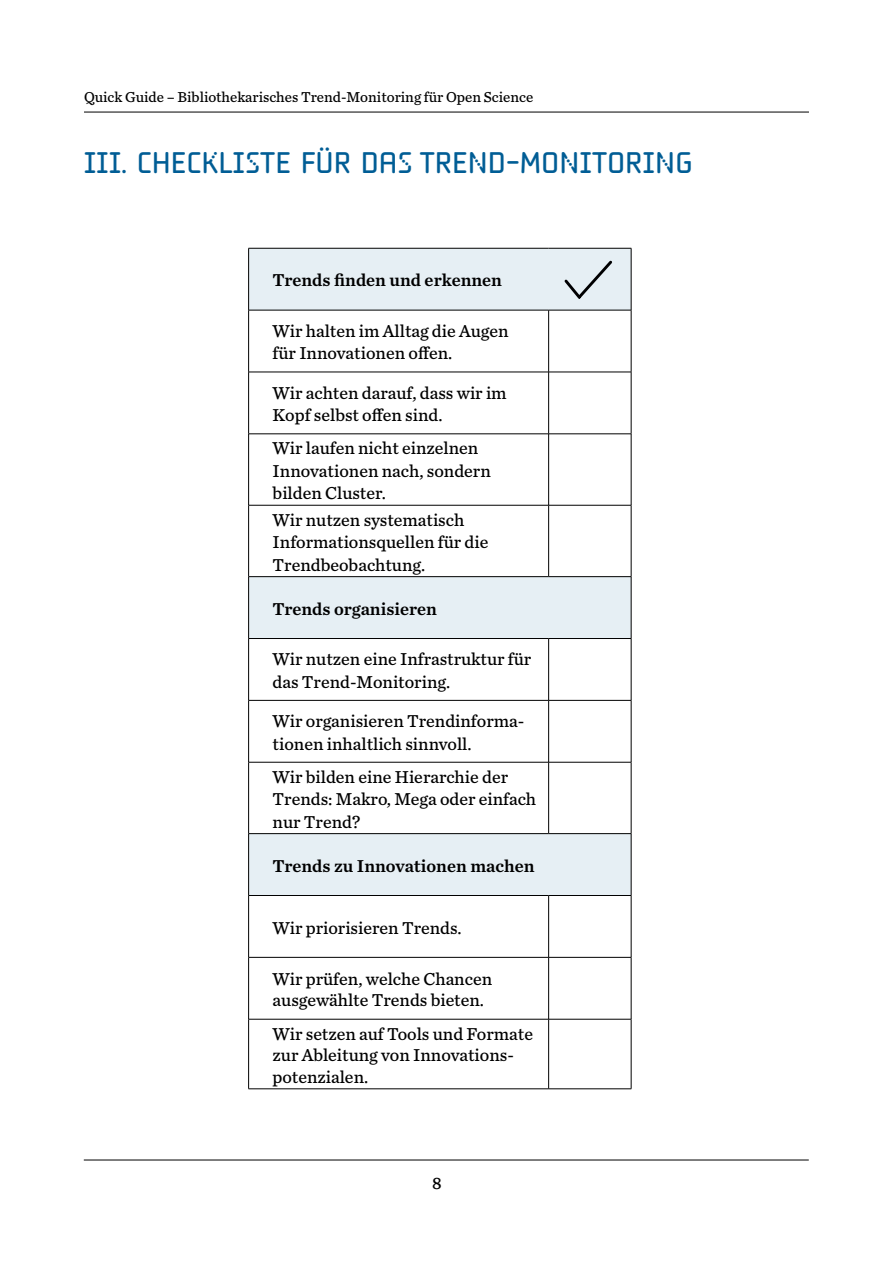
<style>
.page{position:relative;width:893px;height:1263px;background:#fff}
.page>*{position:absolute;margin:0;border:0;box-sizing:border-box;transform-origin:0 0}
.t1{font:28.5px "ZBW Binary";color:#005d95}
.t2{font:18px/22.5px "Chronicle Text G4";color:#000}
.t3{font:18px "Chronicle Text G4 Semi";color:#000}
.t4{font:15px "Chronicle Text G4";color:#000}
</style>
<div class="page">
<hr style="left:84px;top:112px;width:725px;height:1px;background:#000">
<hr style="left:84px;top:1160px;width:725px;height:1px;background:#000">
<svg style="left:249px;top:249px;width:382px;height:646px"></svg>
<hr style="left:248px;top:248px;width:301px;height:1px;background:#000">
<hr style="left:248px;top:248px;width:1px;height:62px;background:#000">
<hr style="left:549px;top:248px;width:82px;height:1px;background:#000">
<hr style="left:631px;top:248px;width:1px;height:62px;background:#000">
<hr style="left:248px;top:310px;width:301px;height:1px;background:#000">
<hr style="left:248px;top:310px;width:1px;height:62px;background:#000">
<hr style="left:549px;top:310px;width:82px;height:1px;background:#000">
<hr style="left:548px;top:310px;width:1px;height:62px;background:#000">
<hr style="left:631px;top:310px;width:1px;height:62px;background:#000">
<hr style="left:248px;top:372px;width:301px;height:1px;background:#000">
<hr style="left:248px;top:372px;width:1px;height:62px;background:#000">
<hr style="left:549px;top:372px;width:82px;height:1px;background:#000">
<hr style="left:548px;top:372px;width:1px;height:62px;background:#000">
<hr style="left:631px;top:372px;width:1px;height:62px;background:#000">
<hr style="left:248px;top:434px;width:301px;height:1px;background:#000">
<hr style="left:248px;top:434px;width:1px;height:71px;background:#000">
<hr style="left:549px;top:434px;width:82px;height:1px;background:#000">
<hr style="left:548px;top:434px;width:1px;height:71px;background:#000">
<hr style="left:631px;top:434px;width:1px;height:71px;background:#000">
<hr style="left:248px;top:505px;width:301px;height:1px;background:#000">
<hr style="left:248px;top:505px;width:1px;height:71px;background:#000">
<hr style="left:549px;top:505px;width:82px;height:1px;background:#000">
<hr style="left:548px;top:505px;width:1px;height:71px;background:#000">
<hr style="left:631px;top:505px;width:1px;height:71px;background:#000">
<hr style="left:248px;top:576px;width:301px;height:1px;background:#000">
<hr style="left:248px;top:577px;width:1px;height:61px;background:#000">
<hr style="left:549px;top:576px;width:82px;height:1px;background:#000">
<hr style="left:631px;top:577px;width:1px;height:61px;background:#000">
<hr style="left:248px;top:638px;width:301px;height:1px;background:#000">
<hr style="left:248px;top:639px;width:1px;height:61px;background:#000">
<hr style="left:549px;top:638px;width:82px;height:1px;background:#000">
<hr style="left:548px;top:639px;width:1px;height:61px;background:#000">
<hr style="left:631px;top:639px;width:1px;height:61px;background:#000">
<hr style="left:248px;top:700px;width:301px;height:1px;background:#000">
<hr style="left:248px;top:700px;width:1px;height:62px;background:#000">
<hr style="left:549px;top:700px;width:82px;height:1px;background:#000">
<hr style="left:548px;top:700px;width:1px;height:62px;background:#000">
<hr style="left:631px;top:700px;width:1px;height:62px;background:#000">
<hr style="left:248px;top:762px;width:301px;height:1px;background:#000">
<hr style="left:248px;top:762px;width:1px;height:71px;background:#000">
<hr style="left:549px;top:762px;width:82px;height:1px;background:#000">
<hr style="left:548px;top:762px;width:1px;height:71px;background:#000">
<hr style="left:631px;top:762px;width:1px;height:71px;background:#000">
<hr style="left:248px;top:833px;width:301px;height:1px;background:#000">
<hr style="left:248px;top:834px;width:1px;height:61px;background:#000">
<hr style="left:549px;top:833px;width:82px;height:1px;background:#000">
<hr style="left:631px;top:834px;width:1px;height:61px;background:#000">
<hr style="left:248px;top:895px;width:301px;height:1px;background:#000">
<hr style="left:248px;top:896px;width:1px;height:61px;background:#000">
<hr style="left:549px;top:895px;width:82px;height:1px;background:#000">
<hr style="left:548px;top:896px;width:1px;height:61px;background:#000">
<hr style="left:631px;top:896px;width:1px;height:61px;background:#000">
<hr style="left:248px;top:957px;width:301px;height:1px;background:#000">
<hr style="left:248px;top:957px;width:1px;height:62px;background:#000">
<hr style="left:549px;top:957px;width:82px;height:1px;background:#000">
<hr style="left:548px;top:957px;width:1px;height:62px;background:#000">
<hr style="left:631px;top:957px;width:1px;height:62px;background:#000">
<hr style="left:248px;top:1019px;width:301px;height:1px;background:#000">
<hr style="left:248px;top:1019px;width:1px;height:69px;background:#000">
<hr style="left:549px;top:1019px;width:82px;height:1px;background:#000">
<hr style="left:548px;top:1019px;width:1px;height:69px;background:#000">
<hr style="left:631px;top:1019px;width:1px;height:69px;background:#000">
<hr style="left:248px;top:1088px;width:301px;height:1px;background:#000">
<hr style="left:549px;top:1088px;width:82px;height:1px;background:#000">
<svg style="left:564px;top:261px;width:48px;height:38px;background:#ccd4d9"></svg>
<p class="t4" style="left:84px;top:86px;width:451px">Quick Guide – Bibliothekarisches Trend-Monitoring für Open Science</p>
<h1 class="t1" style="left:84px;top:145px;width:610px">III. CHECKLISTE FÜR DAS TREND-MONITORING</h1>
<p class="t3" style="left:273px;top:266px;width:231px">Trends finden und erkennen</p>
<p class="t2" style="left:273px;top:319px;width:238px">Wir halten im Alltag die Augen für Innovationen offen.</p>
<p class="t2" style="left:273px;top:381px;width:236px">Wir achten darauf, dass wir im<br>Kopf selbst offen sind.</p>
<p class="t2" style="left:273px;top:436px;width:220px">Wir laufen nicht einzelnen<br>Innovationen nach, sondern bilden Cluster.</p>
<p class="t2" style="left:273px;top:507px;width:217px">Wir nutzen systematisch<br>Informationsquellen für die<br>Trendbeobachtung.</p>
<p class="t3" style="left:273px;top:595px;width:166px">Trends organisieren</p>
<p class="t2" style="left:273px;top:647px;width:260px">Wir nutzen eine Infrastruktur für das Trend-Monitoring.</p>
<p class="t2" style="left:273px;top:709px;width:253px">Wir organisieren Trendinforma&shy;tionen inhaltlich sinnvoll.</p>
<p class="t2" style="left:273px;top:764px;width:265px">Wir bilden eine Hierarchie der<br>Trends: Makro, Mega oder einfach nur Trend?</p>
<p class="t3" style="left:273px;top:852px;width:263px">Trends zu Innovationen machen</p>
<p class="t2" style="left:273px;top:915px;width:190px">Wir priorisieren Trends.</p>
<p class="t2" style="left:273px;top:967px;width:221px;line-height:21.6px">Wir prüfen, welche Chancen ausgewählte Trends bieten.</p>
<p class="t2" style="left:273px;top:1022px;width:262px;line-height:21.6px">Wir setzen auf Tools und Formate zur Ableitung von Innovations&shy;potenzialen.</p>
<p class="t2" style="left:432px;top:1171px;width:11px">8</p>
</div>
